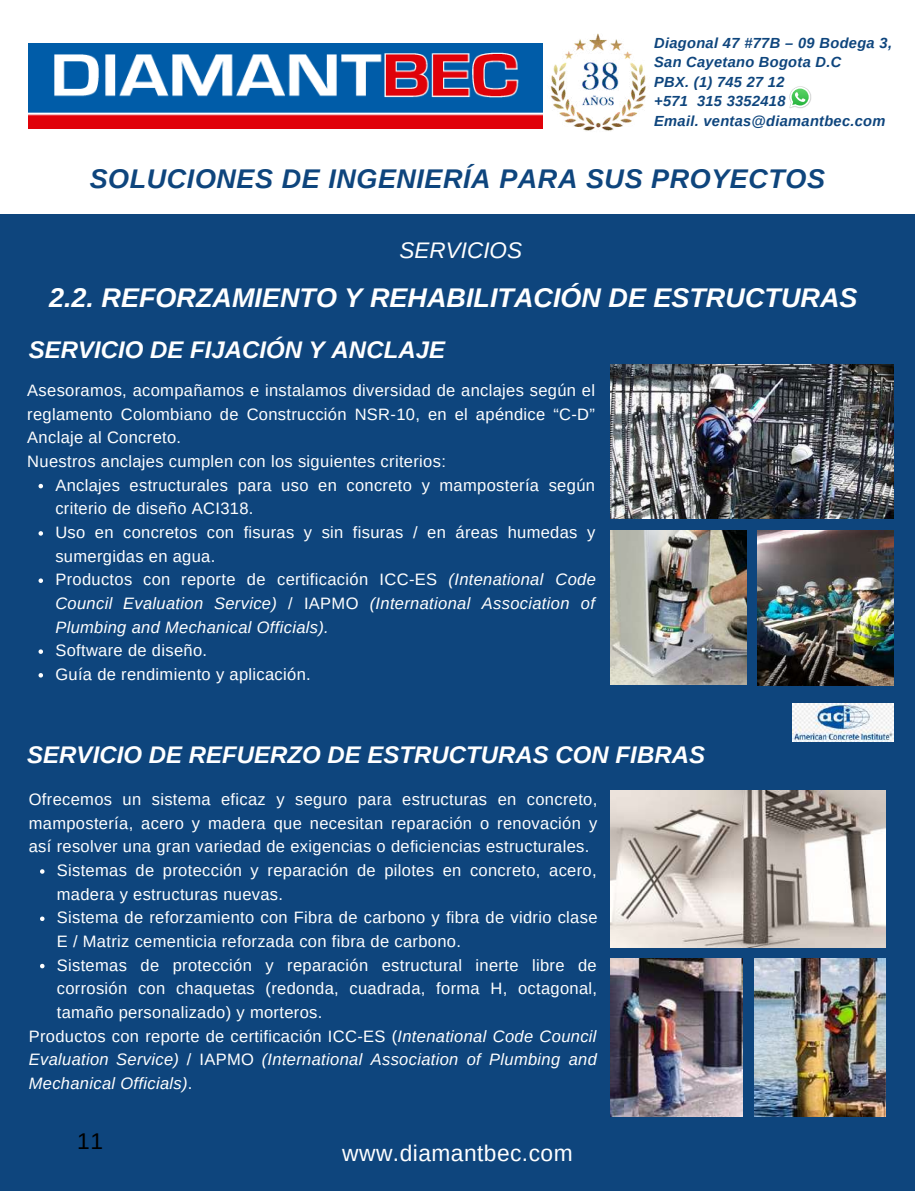
<style>
.page{position:relative;width:915px;height:1191px;background:#fff}
.page>*{position:absolute;margin:0;border:0;box-sizing:border-box;transform-origin:0 0}
.t1{font:italic 700 27px "Arimo";color:#fff}
.t2{font:italic 700 27px "Arimo";letter-spacing:.02em;color:#0e457d}
.t3{font:italic 700 24px "Arimo";color:#fff}
.t4{font:22.8px "Arimo";letter-spacing:.02em;color:#fff}
.t5{font:22.8px "Arimo";color:#000}
.t6{font:italic 22.5px "Arimo";color:#fff}
.t7{font:16.5px/23.7px "Arimo";letter-spacing:.02em;color:#fff}
.t8{font:italic 16.5px/23.7px "Arimo";letter-spacing:.02em;color:#fff;text-align:justify}
.t9{font:italic 700 14.7px/19.5px "Arimo";letter-spacing:.02em;color:#0e457d}
.s1{font-style:italic}
.s2{font-style:normal}
</style>
<div class="page">
<div style="left:0;top:0;width:915px;height:1190px;background:#0e457d"></div>
<img style="left:610px;top:364px;width:283px;height:154px">
<img style="left:610px;top:530px;width:136px;height:154px">
<img style="left:757px;top:530px;width:136px;height:155px">
<div style="left:0;top:0;width:915px;height:213px;background:#fff"></div>
<img style="left:29px;top:43px;width:512px;height:86px">
<img style="left:541px;top:33px;width:105px;height:98px">
<img style="left:789px;top:86px;width:22px;height:22px">
<svg style="left:790px;top:87px;width:20px;height:20px"></svg>
<img style="left:610px;top:790px;width:276px;height:157px">
<img style="left:610px;top:958px;width:133px;height:157px">
<img style="left:754px;top:958px;width:131px;height:157px">
<img style="left:792px;top:703px;width:101px;height:39px">
<svg style="left:39px;top:484px;width:4px;height:4px"></svg>
<svg style="left:39px;top:531px;width:4px;height:4px"></svg>
<svg style="left:39px;top:578px;width:4px;height:5px"></svg>
<svg style="left:39px;top:649px;width:4px;height:5px"></svg>
<svg style="left:39px;top:673px;width:4px;height:4px"></svg>
<svg style="left:40px;top:869px;width:5px;height:4px"></svg>
<svg style="left:40px;top:916px;width:5px;height:4px"></svg>
<svg style="left:40px;top:963px;width:5px;height:5px"></svg>
<p class="t9" style="left:654px;top:33px;width:239px">Diagonal 47 #77B – 09 Bodega 3,<br>San Cayetano Bogota D.C<br>PBX. (1) 745 27 12<br>+571 315 3352418<br>Email. ventas@diamantbec.com</p>
<h1 class="t2" style="left:90px;top:164px;width:737px">SOLUCIONES DE INGENIERÍA PARA SUS PROYECTOS</h1>
<h3 class="t6" style="left:399px;top:237px;width:124px">SERVICIOS</h3>
<h1 class="t1" style="left:49px;top:283px;width:810px">2.2. REFORZAMIENTO Y REHABILITACIÓN DE ESTRUCTURAS</h1>
<h2 class="t3" style="left:29px;top:336px;width:418px">SERVICIO DE FIJACIÓN Y ANCLAJE</h2>
<p class="t7" style="left:27px;top:378px;width:569px">Asesoramos, acompañamos e instalamos diversidad de anclajes según el reglamento Colombiano de Construcción NSR-10, en el apéndice “C-D” Anclaje al Concreto.<br>Nuestros anclajes cumplen con los siguientes criterios:</p>
<p class="t7" style="left:55px;top:473px;width:542px">Anclajes estructurales para uso en concreto y mampostería según criterio de diseño ACI318.<br>Uso en concretos con fisuras y sin fisuras / en áreas humedas y sumergidas en agua.<br>Productos con reporte de certificación ICC-ES <span class="s1">(Intenational Code Council Evaluation Service)</span> / IAPMO <span class="s1">(International Association of Plumbing and Mechanical Officials).</span></p>
<p class="t7" style="left:55px;top:638px;width:257px">Software de diseño.<br>Guía de rendimiento y aplicación.</p>
<h2 class="t3" style="left:27px;top:741px;width:679px">SERVICIO DE REFUERZO DE ESTRUCTURAS CON FIBRAS</h2>
<p class="t7" style="left:29px;top:787px;width:570px;text-align:justify">Ofrecemos un sistema eficaz y seguro para estructuras en concreto, mampostería, acero y madera que necesitan reparación o renovación y así resolver una gran variedad de exigencias o deficiencias estructurales.</p>
<p class="t7" style="left:57px;top:858px;width:542px">Sistemas de protección y reparación de pilotes en concreto, acero, madera y estructuras nuevas.<br>Sistema de reforzamiento con Fibra de carbono y fibra de vidrio clase E / Matriz cementicia reforzada con fibra de carbono.<br>Sistemas de protección y reparación estructural inerte libre de corrosión con chaquetas (redonda, cuadrada, forma H, octagonal, tamaño personalizado) y morteros.</p>
<p class="t8" style="left:29px;top:1023px;width:569px"><span class="s2">Productos con reporte de certificación ICC-ES (</span>Intenational Code Council Evaluation Service) <span class="s2">/ IAPMO</span> (International Association of Plumbing and Mechanical Officials)<span class="s2">.</span></p>
<h3 class="t5" style="left:77px;top:1127px;width:27px">11</h3>
<h3 class="t4" style="left:342px;top:1140px;width:232px">www.diamantbec.com</h3>
</div>
